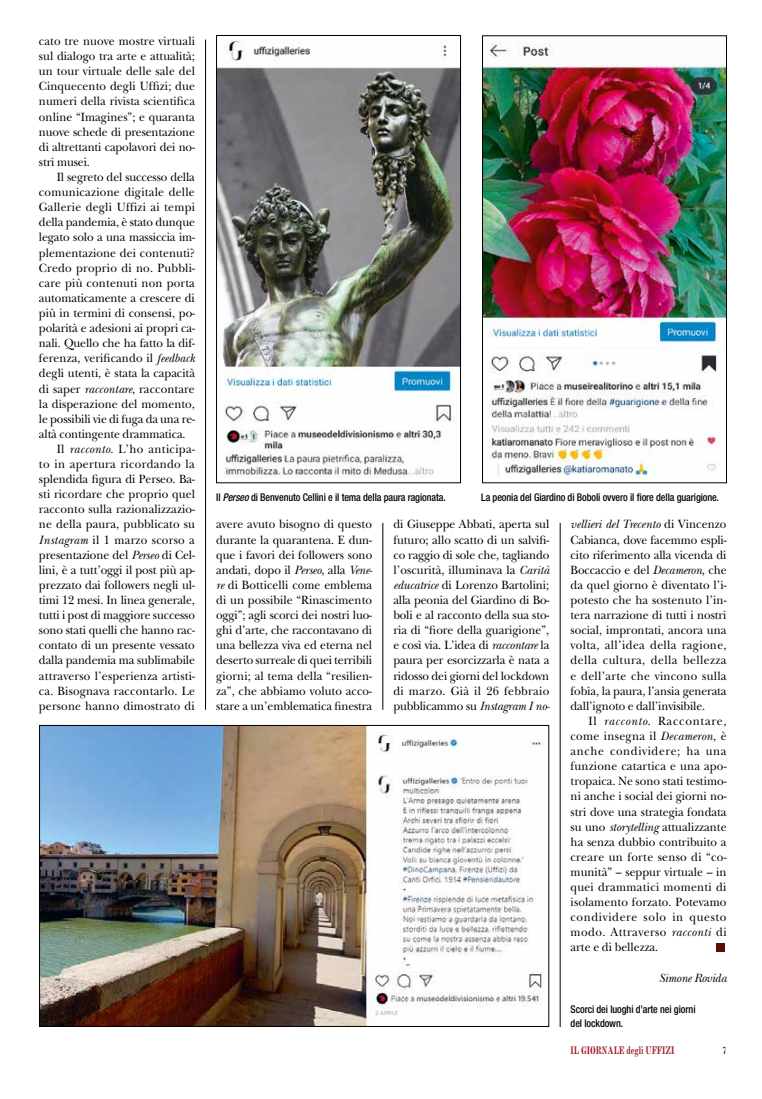
<style>
.page{position:relative;width:762px;height:1099px;background:#fff}
.page>*{position:absolute;margin:0;border:0;box-sizing:border-box;transform-origin:0 0}
.t1{font:12.5px/15.1px "New Baskerville Std";color:#000;text-align:justify;scale:.94 1}
.t2{font:12.5px "New Baskerville Std";letter-spacing:.02em;color:#000;scale:.94 1}
.t3{font:italic 12.5px "New Baskerville Std";letter-spacing:-.01em;color:#000;scale:.94 1}
.t4{font:700 11.25px "Modern MT Std";color:#a0202c;scale:.75 1}
.t5{font:11.25px "Modern";color:#000;scale:.75 1}
.t6{font:500 condensed 10.62px/13.8px "Helvetica Neue LT Std";letter-spacing:-.01em;color:#000;scale:.95 1}
.s1{font-style:italic}
</style>
<div class="page">
<div style="left:716px;top:943px;width:8px;height:8px;background:#5e0b00"></div>
<hr style="left:205px;top:40px;width:1px;height:669px;background:#000">
<hr style="left:383px;top:523px;width:1px;height:186px;background:#000">
<hr style="left:560px;top:523px;width:1px;height:504px;background:#000">
<img style="left:218px;top:40px;width:241px;height:437px">
<div style="left:216px;top:35px;width:245px;height:448px;border:1px solid #000"></div>
<img style="left:484px;top:42px;width:241px;height:437px">
<div style="left:482px;top:35px;width:245px;height:448px;border:1px solid #000"></div>
<img style="left:41px;top:727px;width:503px;height:297px">
<div style="left:39px;top:725px;width:510px;height:301px;border:1px solid #000"></div>
<p class="t1" style="left:39px;top:33px;width:168px">cato tre nuove mostre virtuali sul dialogo tra arte e attualità; un tour virtuale delle sale del Cinquecento degli Uffizi; due numeri della rivista scientifica online “Imagines”; e quaranta nuove schede di presentazione di altrettanti capolavori dei no&shy;stri musei.</p>
<p class="t1" style="left:57px;top:169px;width:149px">Il segreto del successo della</p>
<p class="t1" style="left:39px;top:184px;width:167px">comunicazione digitale delle</p>
<p class="t1" style="left:39px;top:200px;width:168px">Gallerie degli Uffizi ai tempi</p>
<p class="t1" style="left:39px;top:215px;width:167px">della pandemia, è stato dunque</p>
<p class="t1" style="left:39px;top:230px;width:167px">legato solo a una massiccia im-</p>
<p class="t1" style="left:39px;top:245px;width:167px">plementazione dei contenuti?</p>
<p class="t2" style="left:39px;top:260px;width:167px">Credo proprio di no. Pubbli-</p>
<p class="t1" style="left:39px;top:275px;width:167px">care più contenuti non porta</p>
<p class="t1" style="left:39px;top:290px;width:167px">automaticamente a crescere di</p>
<p class="t1" style="left:39px;top:305px;width:167px">più in termini di consensi, po-</p>
<p class="t1" style="left:39px;top:320px;width:167px">polarità e adesioni ai propri ca-</p>
<p class="t1" style="left:39px;top:335px;width:167px">nali. Quello che ha fatto la dif-</p>
<p class="t1" style="left:39px;top:351px;width:167px">ferenza, verificando il <span class="s1">feedback</span></p>
<p class="t1" style="left:39px;top:366px;width:167px">degli utenti, è stata la capacità</p>
<p class="t1" style="left:39px;top:381px;width:167px">di saper <span class="s1">raccontare</span>, raccontare</p>
<p class="t1" style="left:39px;top:396px;width:167px">la disperazione del momento,</p>
<p class="t1" style="left:39px;top:411px;width:167px">le possibili vie di fuga da una re-</p>
<p class="t1" style="left:39px;top:426px;width:157px">altà contingente drammatica.</p>
<p class="t1" style="left:57px;top:441px;width:149px">Il <span class="s1">racconto</span>. L’ho anticipa-</p>
<p class="t1" style="left:39px;top:456px;width:167px">to in apertura ricordando la</p>
<p class="t1" style="left:39px;top:471px;width:167px">splendida figura di Perseo. Ba-</p>
<p class="t1" style="left:39px;top:486px;width:167px">sti ricordare che proprio quel</p>
<p class="t1" style="left:39px;top:502px;width:167px">racconto sulla razionalizzazio-</p>
<p class="t1" style="left:39px;top:517px;width:167px">ne della paura, pubblicato su</p>
<p class="t1" style="left:39px;top:532px;width:167px"><span class="s1">Instagram</span> il 1 marzo scorso a</p>
<p class="t1" style="left:39px;top:547px;width:167px">presentazione del <span class="s1">Perseo</span> di Cel-</p>
<p class="t1" style="left:39px;top:562px;width:167px">lini, è a tutt’oggi il post più ap-</p>
<p class="t1" style="left:39px;top:577px;width:167px">prezzato dai followers negli ul-</p>
<p class="t1" style="left:39px;top:592px;width:167px">timi 12 mesi. In linea generale,</p>
<p class="t1" style="left:39px;top:607px;width:167px">tutti i post di maggiore successo</p>
<p class="t1" style="left:39px;top:622px;width:167px">sono stati quelli che hanno rac-</p>
<p class="t1" style="left:39px;top:637px;width:167px">contato di un presente vessato</p>
<p class="t1" style="left:39px;top:653px;width:167px">dalla pandemia ma sublimabile</p>
<p class="t1" style="left:39px;top:668px;width:167px">attraverso l’esperienza artisti-</p>
<p class="t1" style="left:39px;top:683px;width:167px">ca. Bisognava raccontarlo. Le</p>
<p class="t1" style="left:39px;top:698px;width:167px">persone hanno dimostrato di</p>
<p class="t6" style="left:216px;top:490px;width:243px">Il <span class="s1">Perseo</span> di Benvenuto Cellini e il tema della paura ragionata.</p>
<p class="t6" style="left:481px;top:490px;width:252px">La peonia del Giardino di Boboli ovvero il fiore della guarigione.</p>
<p class="t1" style="left:216px;top:517px;width:168px">avere avuto bisogno di questo durante la quarantena. E dun&shy;que i favori dei followers sono andati, dopo il <span class="s1">Perseo</span>, alla <span class="s1">Vene&shy;re</span> di Botticelli come emblema di un possibile “Rinascimento oggi”; agli scorci dei nostri luo&shy;ghi d’arte, che raccontavano di una bellezza viva ed eterna nel deserto surreale di quei terribili giorni; al tema della “resilien&shy;za”, che abbiamo voluto acco&shy;stare a un’emblematica finestra</p>
<p class="t1" style="left:393px;top:517px;width:168px">di Giuseppe Abbati, aperta sul futuro; allo scatto di un salvifi&shy;co raggio di sole che, tagliando l’oscurità, illuminava la <span class="s1">Carità educatrice</span> di Lorenzo Bartolini; alla peonia del Giardino di Bo&shy;boli e al racconto della sua sto&shy;ria di “fiore della guarigione”, e così via. L’idea di <span class="s1">raccontare</span> la paura per esorcizzarla è nata a ridosso dei giorni del lockdown di marzo. Già il 26 febbraio pubblicammo su <span class="s1">Instagram I no-</span></p>
<p class="t1" style="left:570px;top:517px;width:167px"><span class="s1">vellieri del Trecento</span> di Vincenzo Cabianca, dove facemmo espli&shy;cito riferimento alla vicenda di Boccaccio e del <span class="s1">Decameron</span>, che da quel giorno è diventato l’i&shy;potesto che ha sostenuto l’in&shy;tera narrazione di tutti i nostri social, improntati, ancora una volta, all’idea della ragione, della cultura, della bellezza e dell’arte che vincono sulla fobìa, la paura, l’ansia generata dall’ignoto e dall’invisibile.</p>
<p class="t1" style="left:570px;top:713px;width:167px;text-indent:18px">Il <span class="s1">racconto</span>. Raccontare, come insegna il <span class="s1">Decameron</span>, è anche condividere; ha una funzione catartica e una apo&shy;tropaica. Ne sono stati testimo&shy;ni anche i social dei giorni no&shy;stri dove una strategia fondata su uno <span class="s1">storytelling</span> attualizzante ha senza dubbio contribuito a creare un forte senso di “co&shy;munità” – seppur virtuale – in quei drammatici momenti di isolamento forzato. Potevamo condividere solo in questo modo. Attraverso <span class="s1">racconti</span> di arte e di bellezza.</p>
<p class="t3" style="left:659px;top:970px;width:73px">Simone Rovida</p>
<p class="t6" style="left:570px;top:1002px;width:133px">Scorci dei luoghi d’arte nei giorni del lockdown.</p>
<p class="t4" style="left:570px;top:1042px;width:140px">IL GIORNALE degli UFFIZI</p>
<p class="t5" style="left:723px;top:1044px;width:7px">7</p>
</div>
